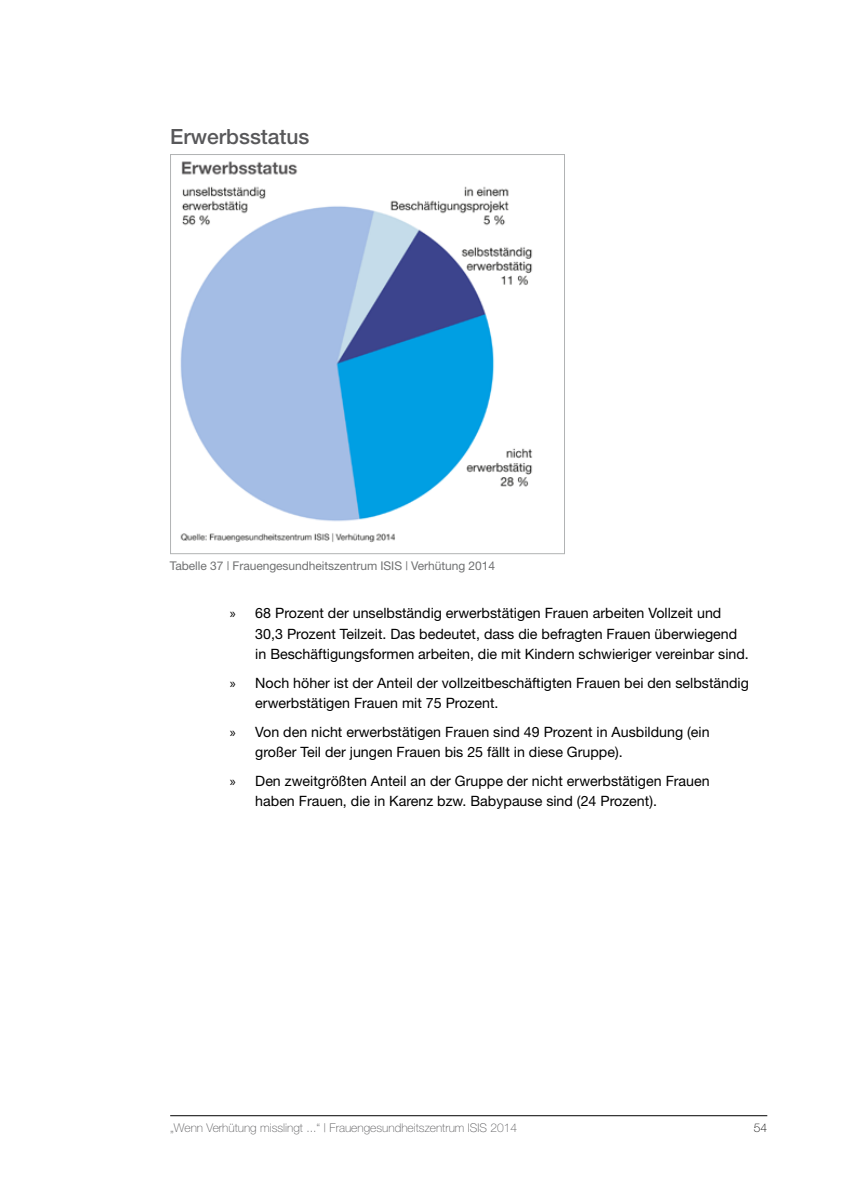
<style>
.page{position:relative;width:851px;height:1191px;background:#fff}
.page>*{position:absolute;margin:0;border:0;box-sizing:border-box;transform-origin:0 0}
.t1{font:500 21px "Helvetica Neue";color:#58585a}
.t2{font:14.25px/20.2px "Helvetica Neue";color:#000}
.t3{font:100 12px "Helvetica Neue";color:#58585a}
.t4{font:12px "Helvetica Neue";letter-spacing:-.005em;color:#707172}
.t5{font:100 12px "Helvetica Neue";color:#000}
.s1{font-family:"Myriad Pro"}
</style>
<div class="page">
<hr style="left:170px;top:1115px;width:597px;height:1px;background:#000">
<img style="left:180px;top:161px;width:353px;height:382px">
<div style="left:170px;top:154px;width:394px;height:400px;border:1px solid #b1b3b4"></div>
<h1 class="t1" style="left:170px;top:124px;width:141px">Erwerbsstatus</h1>
<p class="t4" style="left:170px;top:558px;width:326px">Tabelle 37 | Frauengesundheitszentrum ISIS | Verhütung 2014</p>
<p class="t2" style="left:255px;top:603px;width:495px;text-indent:-26px"><span class="s1">»</span> 68 Prozent der unselbständig erwerbstätigen Frauen arbeiten Vollzeit und<br>30,3 Prozent Teilzeit. Das bedeutet, dass die befragten Frauen überwiegend in Beschäftigungsformen arbeiten, die mit Kindern schwieriger vereinbar sind.</p>
<p class="t2" style="left:255px;top:672px;width:495px;text-indent:-26px"><span class="s1">»</span> Noch höher ist der Anteil der vollzeitbeschäftigten Frauen bei den selbständig erwerbstätigen Frauen mit 75 Prozent.</p>
<p class="t2" style="left:255px;top:721px;width:455px;text-indent:-26px"><span class="s1">»</span> Von den nicht erwerbstätigen Frauen sind 49 Prozent in Ausbildung (ein großer Teil der jungen Frauen bis 25 fällt in diese Gruppe).</p>
<p class="t2" style="left:255px;top:770px;width:456px;text-indent:-26px"><span class="s1">»</span> Den zweitgrößten Anteil an der Gruppe der nicht erwerbstätigen Frauen haben Frauen, die in Karenz bzw. Babypause sind (24 Prozent).</p>
<p class="t3" style="left:170px;top:1121px;width:348px">„Wenn Verhütung misslingt ...“ | Frauengesundheitszentrum ISIS 2014</p>
<p class="t5" style="left:753px;top:1121px;width:15px">54</p>
</div>
